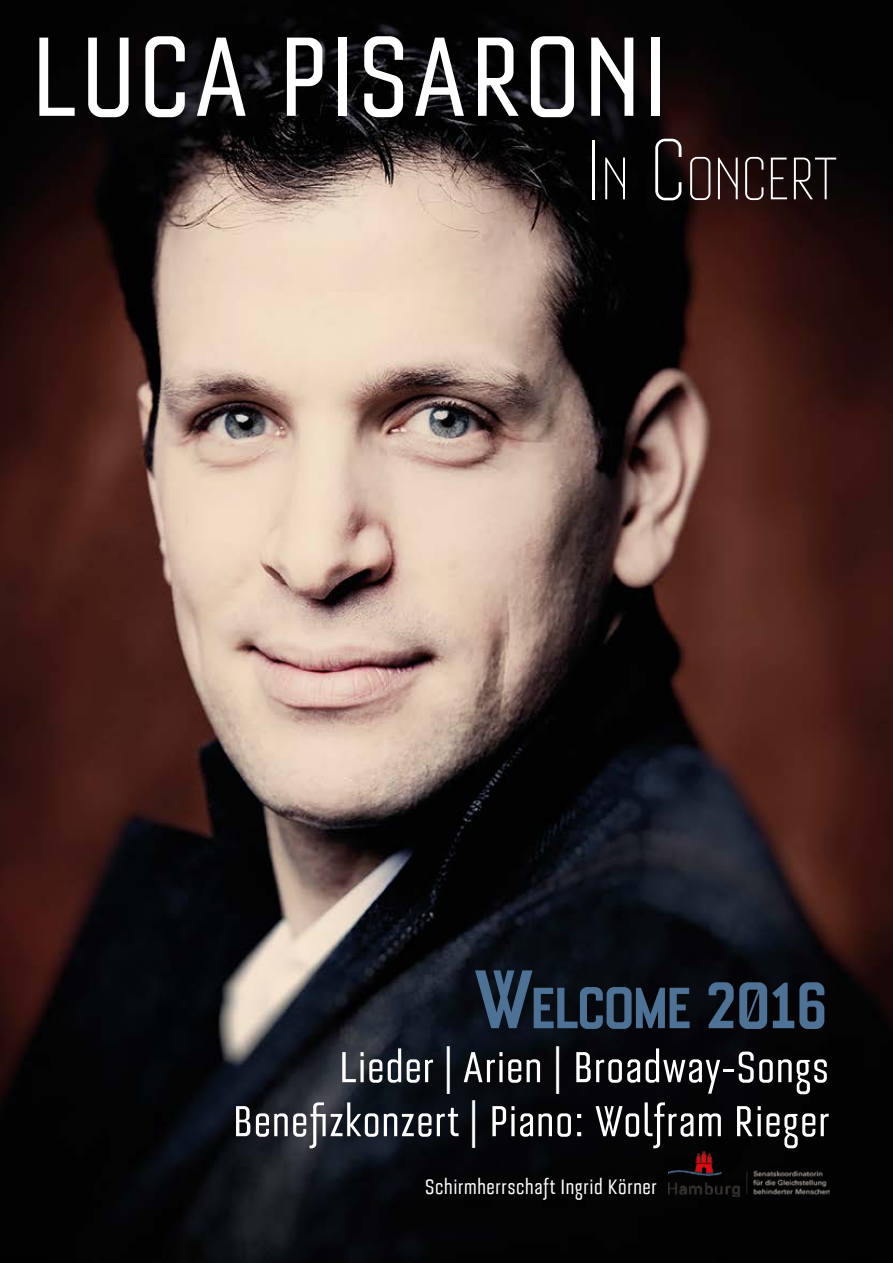
<style>
.page{position:relative;width:893px;height:1263px;background:#fff}
.page>*{position:absolute;margin:0;border:0;box-sizing:border-box;transform-origin:0 0}
.t1{font:condensed 137.7px "Bourgeois";letter-spacing:.005em;color:#fff}
.t2{font:300 condensed 73.35px "Bourgeois";letter-spacing:-.02em;color:#fff}
.t3{font:700 condensed 71.1px "Bourgeois";letter-spacing:-.06em;color:#4e7296}
.t4{font:condensed 52.95px/54px "Bourgeois";letter-spacing:-.005em;color:#fff;text-align:right}
.t5{font:condensed 25.35px "Bourgeois";color:#fff}
.s1{font-size:104.85px}
.s2{font-size:101.7px}
.s3{font-size:79.5px}
.s4{font-family:"Helvetica";font-weight:300;font-stretch:normal;font-size:47.7px}
</style>
<div class="page">
<img style="left:0;top:0;width:893px;height:1263px">
<img style="left:668px;top:1151px;width:161px;height:46px">
<h1 class="t1" style="left:30px;top:9px;width:642px">LUCA PISARONI</h1>
<h2 class="t2" style="left:585px;top:143px;width:254px"><span class="s1">I</span>n <span class="s1">C</span>oncert</h2>
<h3 class="t3" style="left:474px;top:972px;width:357px"><span class="s2">W</span>elcome <span class="s3">2016</span></h3>
<p class="t4" style="left:232px;top:1041px;width:598px">Lieder <span class="s4">|</span> Arien <span class="s4">|</span> Broadway-Songs<br>Benefizkonzert <span class="s4">|</span> Piano: Wolfram Rieger</p>
<p class="t5" style="left:425px;top:1174px;width:233px">Schirmherrschaft Ingrid Körner</p>
</div>
